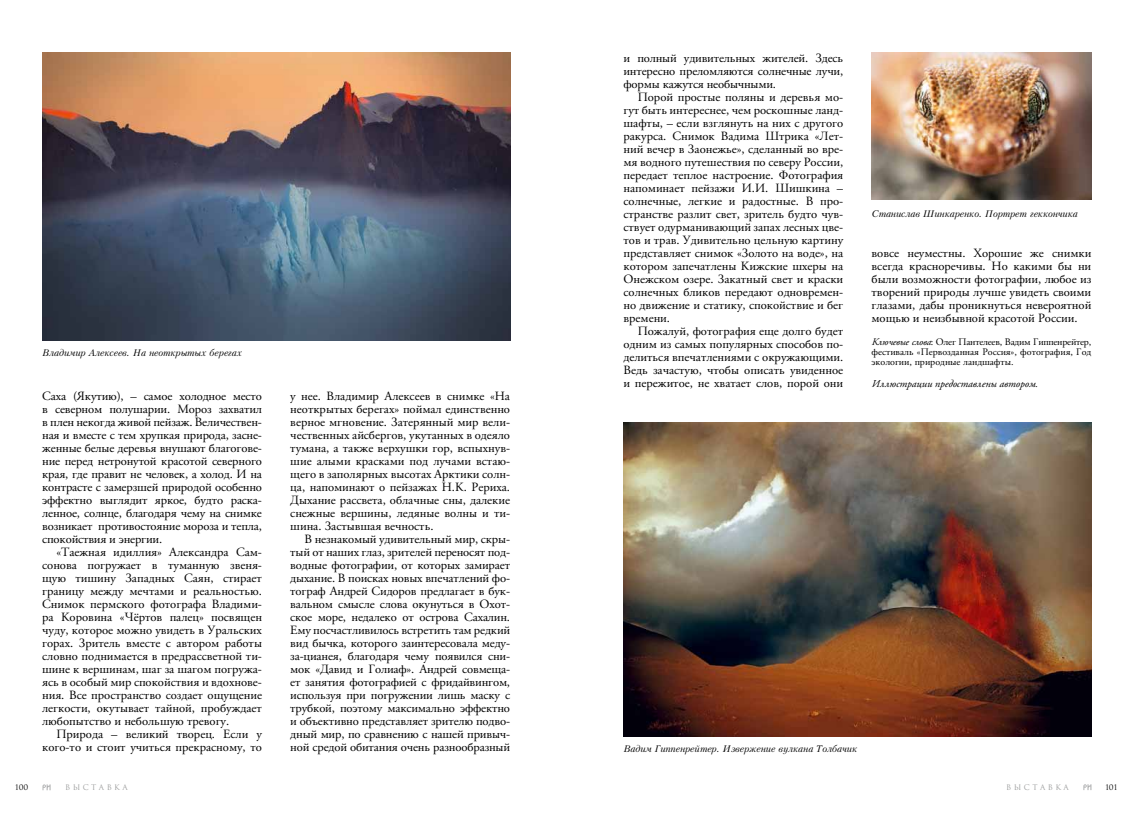
<style>
.page{position:relative;width:1134px;height:823px;background:#fff}
.page>*{position:absolute;margin:0;border:0;box-sizing:border-box;transform-origin:0 0}
.t1{font:12.6px/13px "APC Garamond";color:#000;text-align:justify}
.t2{font:italic 10.5px "APC Garamond";color:#000}
.t3{font:10px/10px "APC Garamond";color:#000;text-align:justify}
.t4{font:italic 9px "Kudryashev";letter-spacing:-.02em;color:#000}
.t5{font:7.5px "Romul";letter-spacing:.33em;color:#9c9d9d}
.t6{font:7.5px "Romul";color:#000}
.s1{font-style:italic}
</style>
<div class="page">
<svg style="left:43px;top:784px;width:8px;height:5px"></svg>
<svg style="left:1083px;top:784px;width:8px;height:5px"></svg>
<img style="left:43px;top:52px;width:467px;height:288px">
<img style="left:624px;top:422px;width:467px;height:313px">
<img style="left:872px;top:52px;width:220px;height:147px">
<p class="t4" style="left:43px;top:347px;width:201px">Владимир Алексеев. На неоткрытых берегах</p>
<p class="t1" style="left:42px;top:389px;width:221px">Саха (Якутию), – самое холодное место в северном полушарии. Мороз захватил в плен некогда живой пейзаж. Величествен&shy;ная и вместе с тем хрупкая природа, засне&shy;женные белые деревья внушают благогове&shy;ние перед нетронутой красотой северного края, где правит не человек, а холод. И на контрасте с замерзшей природой особенно эффектно выглядит яркое, будто раска&shy;ленное, солнце, благодаря чему на снимке возникает противостояние мороза и тепла, спокойствия и энергии.</p>
<p class="t1" style="left:42px;top:545px;width:221px;text-indent:14px">«Таежная идиллия» Александра Сам&shy;сонова погружает в туманную звеня&shy;щую тишину Западных Саян, стирает границу между мечтами и реальностью.<br>Снимок пермского фотографа Владими&shy;ра Коровина «Чёртов палец» посвящен чуду, которое можно увидеть в Уральских горах. Зритель вместе с автором работы словно поднимается в предрассветной ти&shy;шине к вершинам, шаг за шагом погружа&shy;ясь в особый мир спокойствия и вдохнове&shy;ния. Все пространство создает ощущение легкости, окутывает тайной, пробуждает любопытство и небольшую тревогу.</p>
<p class="t1" style="left:42px;top:727px;width:221px;text-align:right">Природа – великий творец. Если у кого-то и стоит учиться прекрасному, то</p>
<p class="t1" style="left:290px;top:389px;width:221px">у нее. Владимир Алексеев в снимке «На неоткрытых берегах» поймал единственно верное мгновение. Затерянный мир вели&shy;чественных айсбергов, укутанных в одеяло тумана, а также верхушки гор, вспыхнув&shy;шие алыми красками под лучами встаю&shy;щего в заполярных высотах Арктики солн&shy;ца, напоминают о пейзажах Н.К. Рериха.<br>Дыхание рассвета, облачные сны, далекие снежные вершины, ледяные волны и ти&shy;шина. Застывшая вечность.</p>
<p class="t1" style="left:290px;top:532px;width:221px;text-indent:14px">В незнакомый удивительный мир, скры&shy;тый от наших глаз, зрителей переносят под&shy;водные фотографии, от которых замирает дыхание. В поисках новых впечатлений фо&shy;тограф Андрей Сидоров предлагает в бук&shy;вальном смысле слова окунуться в Охот&shy;ское море, недалеко от острова Сахалин.<br>Ему посчастливилось встретить там редкий вид бычка, которого заинтересовала меду&shy;за-цианея, благодаря чему появился сни&shy;мок «Давид и Голиаф». Андрей совмеща&shy;ет занятия фотографией с фридайвингом, используя при погружении лишь маску с трубкой, поэтому максимально эффектно и объективно представляет зрителю подво&shy;дный мир, по сравнению с нашей привыч&shy;ной средой обитания очень разнообразный</p>
<p class="t1" style="left:623px;top:51px;width:221px">и полный удивительных жителей. Здесь интересно преломляются солнечные лучи, формы кажутся необычными.</p>
<p class="t1" style="left:623px;top:90px;width:221px;text-indent:14px">Порой простые поляны и деревья мо&shy;гут быть интереснее, чем роскошные ланд&shy;шафты, – если взглянуть на них с другого ракурса. Снимок Вадима Штрика «Лет&shy;ний вечер в Заонежье», сделанный во вре&shy;мя водного путешествия по северу России, передает теплое настроение. Фотография напоминает пейзажи И.И. Шишкина – солнечные, легкие и радостные. В про&shy;странстве разлит свет, зритель будто чув&shy;ствует одурманивающий запах лесных цве&shy;тов и трав. Удивительно цельную картину представляет снимок «Золото на воде», на котором запечатлены Кижские шхеры на Онежском озере. Закатный свет и краски солнечных бликов передают одновремен&shy;но движение и статику, спокойствие и бег времени.</p>
<p class="t1" style="left:623px;top:324px;width:221px;text-indent:14px">Пожалуй, фотография еще долго будет одним из самых популярных способов по&shy;делиться впечатлениями с окружающими.<br>Ведь зачастую, чтобы описать увиденное и пережитое, не хватает слов, порой они</p>
<p class="t4" style="left:872px;top:208px;width:208px">Станислав Шинкаренко. Портрет геккончика</p>
<p class="t1" style="left:871px;top:246px;width:221px">вовсе неуместны. Хорошие же снимки всегда красноречивы. Но какими бы ни были возможности фотографии, любое из творений природы лучше увидеть своими глазами, дабы проникнуться невероятной мощью и неизбывной красотой России.</p>
<p class="t3" style="left:871px;top:336px;width:221px"><span class="s1">Ключевые слова</span>: Олег Пантелеев, Вадим Гиппенрейтер, фестиваль «Первозданная Россия», фотография, Год экологии, природные ландшафты.</p>
<p class="t2" style="left:871px;top:377px;width:168px">Иллюстрации предоставлены автором.</p>
<p class="t4" style="left:624px;top:743px;width:235px">Вадим Гиппенрейтер. Извержение вулкана Толбачик</p>
<p class="t6" style="left:15px;top:782px;width:15px">100</p>
<p class="t5" style="left:65px;top:782px;width:64px">выставка</p>
<p class="t5" style="left:1006px;top:782px;width:64px">выставка</p>
<p class="t6" style="left:1105px;top:782px;width:13px">101</p>
</div>
